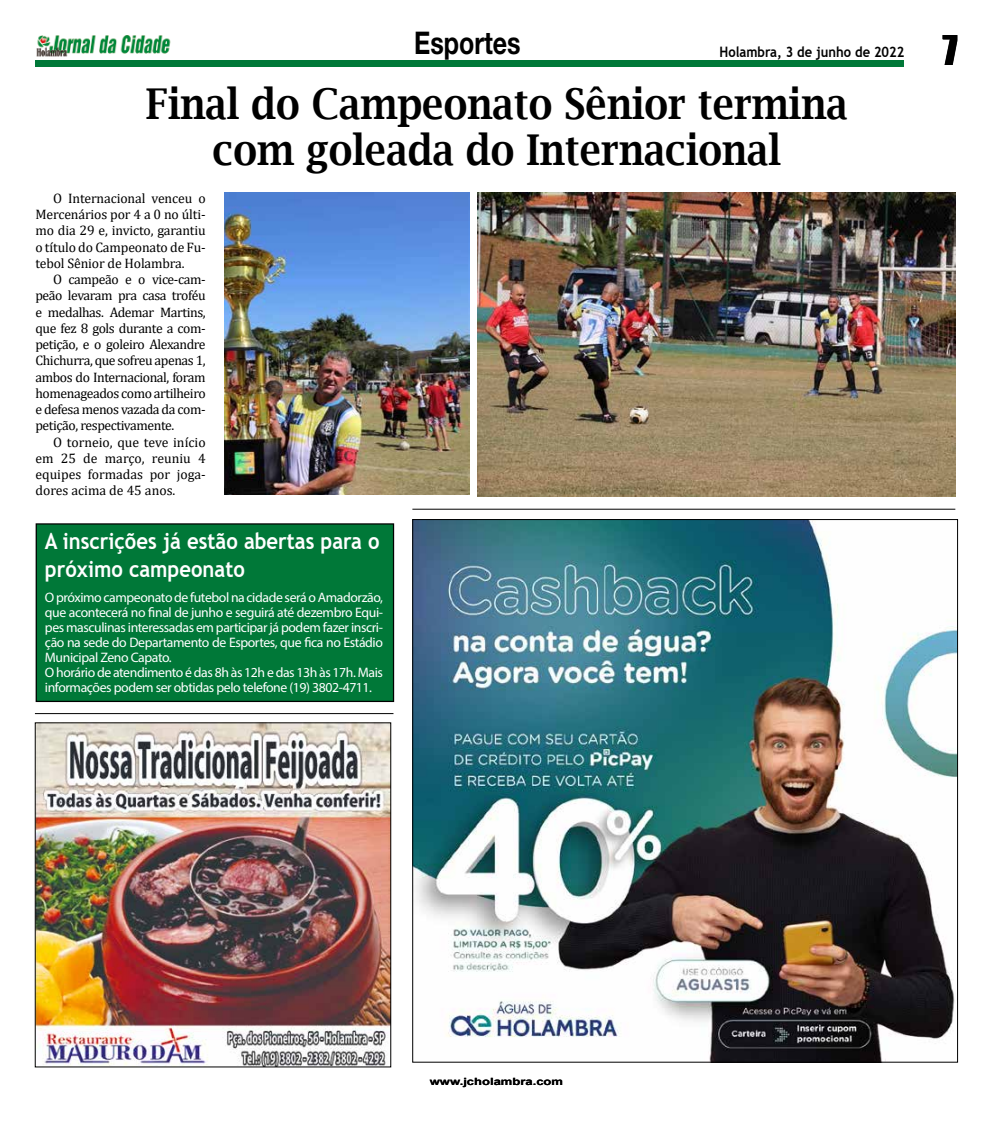
<style>
.page{position:relative;width:993px;height:1124px;background:#fff}
.page>*{position:absolute;margin:0;border:0;box-sizing:border-box;transform-origin:0 0}
.t1{font:600 42.5px/46.2px "Lucida Bright";color:#000;text-align:center;scale:.9 1}
.t2{font:37.5px "Impact";color:#000}
.t3{font:700 31.25px "Helvetica Neue";color:#000;scale:.8 1}
.t4{font:700 22.5px/27.5px "Trebuchet MS";color:#fff;scale:.9 1}
.t5{font:700 14.38px "Trebuchet MS";color:#000;scale:.9 1}
.t6{font:13.75px/16.2px "Cambria";letter-spacing:-.01em;color:#000;text-align:justify}
.t7{font:13.75px/15px "Myriad Pro";letter-spacing:-.03em;color:#fff}
.t8{font:700 10px "Arial";color:#000;scale:1.3 1}
</style>
<div class="page">
<img style="left:36px;top:35px;width:135px;height:22px">
<div style="left:35px;top:60px;width:869px;height:7px;background:#007838"></div>
<img style="left:414px;top:521px;width:541px;height:539px">
<hr style="left:412px;top:509px;width:543px;height:1px;background:#000">
<img style="left:477px;top:192px;width:478px;height:304px">
<div style="left:36px;top:524px;width:357px;height:177px;background:#007838"></div>
<div style="left:36px;top:523px;width:358px;height:179px;border:1px solid #000"></div>
<hr style="left:35px;top:713px;width:358px;height:1px;background:#000">
<img style="left:37px;top:724px;width:352px;height:341px">
<img style="left:224px;top:192px;width:245px;height:303px">
<h3 class="t3" style="left:438px;top:24px;width:81px">Ge al</h3>
<h3 class="t3" style="left:414px;top:24px;width:135px">Esportes</h3>
<h1 class="t1" style="left:146px;top:81px;width:781px">Final do Campeonato Sênior termina com goleada do Internacional</h1>
<p class="t6" style="left:35px;top:190px;width:172px;text-indent:18px">O Internacional venceu o Mercenários por 4 a 0 no últi&shy;mo dia 29 e, invicto, garantiu o título do Campeonato de Fu&shy;tebol Sênior de Holambra.</p>
<p class="t6" style="left:35px;top:271px;width:172px;text-indent:18px">O campeão e o vice-cam&shy;peão levaram pra casa troféu e medalhas. Ademar Martins, que fez 8 gols durante a com&shy;petição, e o goleiro Alexandre Chichurra, que sofreu apenas 1, ambos do Internacional, foram homenageados como artilheiro e defesa menos vazada da com&shy;petição, respectivamente.</p>
<p class="t6" style="left:35px;top:434px;width:172px;text-indent:18px">O torneio, que teve início em 25 de março, reuniu 4 equipes formadas por joga&shy;dores acima de 45 anos.</p>
<p class="t5" style="left:719px;top:43px;width:207px">Holambra, 3 de junho de 2022</p>
<h3 class="t4" style="left:45px;top:527px;width:373px">A inscrições já estão abertas para o próximo campeonato</h3>
<p class="t7" style="left:45px;top:589px;width:339px">O próximo campeonato de futebol na cidade será o Amadorzão, que acontecerá no final de junho e seguirá até dezembro Equi&shy;pes masculinas interessadas em participar já podem fazer inscri&shy;ção na sede do Departamento de Esportes, que fica no Estádio Municipal Zeno Capato.<br>O horário de atendimento é das 8h às 12h e das 13h às 17h. Mais informações podem ser obtidas pelo telefone (19) 3802-4711.</p>
<h2 class="t2" style="left:942px;top:21px;width:16px">7</h2>
<p class="t8" style="left:429px;top:1074px;width:104px">www.jcholambra.com</p>
</div>
